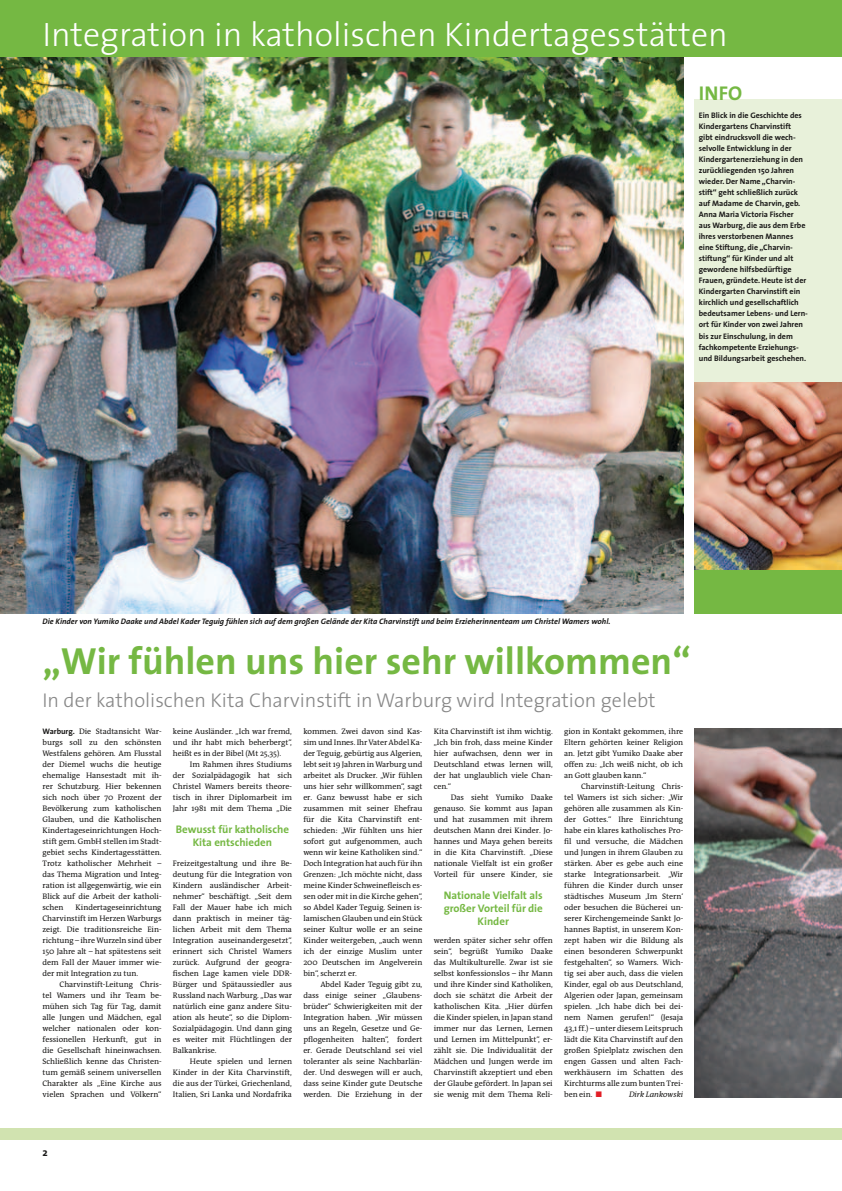
<style>
.page{position:relative;width:842px;height:1191px;background:#fff}
.page>*{position:absolute;margin:0;border:0;box-sizing:border-box;transform-origin:0 0}
.t1{font:700 38px "The Sans";color:#75b843}
.t2{font:300 34px "The Sans";color:#fff}
.t3{font:300 20px "The Sans";color:#878787}
.t4{font:700 20px "The Sans";color:#75b843}
.t5{font:700 11px/13px "The Sans";letter-spacing:-.005em;color:#75b843;text-align:center}
.t6{font:700 11px "The Sans";color:#1a1918}
.t7{font:8px/11px "The Antiqua B5";letter-spacing:-.005em;color:#1a1918;text-align:justify}
.t8{font:700 8px/11px "The Sans";color:#1a1918}
.t9{font:italic 700 8px "The Sans";color:#1a1918}
.t10{font:italic 8px "The Antiqua B5 i";letter-spacing:-.005em;color:#1a1918}
.s1{color:#e21e26}
.s2{font-family:"The Sans";font-weight:700}
</style>
<div class="page">
<div style="left:0;top:1127px;width:842px;height:12px;background:#d1e3b0"></div>
<img style="left:0;top:57px;width:683px;height:556px">
<div style="left:0;top:0;width:842px;height:57px;background:#75b843"></div>
<div style="left:694px;top:100px;width:148px;height:282px;background:#e8f1da"></div>
<div style="left:694px;top:569px;width:148px;height:44px;background:#75b843"></div>
<img style="left:694px;top:382px;width:148px;height:187px">
<img style="left:694px;top:728px;width:148px;height:369px">
<h2 class="t2" style="left:43px;top:7px;width:687px">Integration in katholischen Kindertagesstätten</h2>
<h3 class="t4" style="left:699px;top:76px;width:45px">info</h3>
<p class="t8" style="left:699px;top:110px;width:111px">Ein Blick in die Geschichte des<br>Kindergartens Charvinstift<br>gibt eindrucksvoll die wech&shy;selvolle Entwicklung in der<br>Kindergartenerziehung in den zurückliegenden 150 Jahren wieder. Der Name „Charvin&shy;stift“ geht schließlich zurück auf Madame de Charvin, geb.<br>Anna Maria Victoria Fischer<br>aus Warburg, die aus dem Erbe ihres verstorbenen Mannes eine Stiftung, die „Charvin&shy;stiftung“ für Kinder und alt gewordene hilfsbedürftige<br>Frauen, gründete. Heute ist der<br>Kindergarten Charvinstift ein kirchlich und gesellschaftlich bedeutsamer Lebens- und Lern&shy;ort für Kinder von zwei Jahren bis zur Einschulung, in dem fachkompetente Erziehungs&shy;und Bildungsarbeit geschehen.</p>
<p class="t9" style="left:43px;top:615px;width:569px">Die Kinder von Yumiko Daake und Abdel Kader Teguig fühlen sich auf dem großen Gelände der Kita Charvinstift und beim Erzieherinnenteam um Christel Wamers wohl.</p>
<h1 class="t1" style="left:43px;top:629px;width:650px">„Wir fühlen uns hier sehr willkommen“</h1>
<h3 class="t3" style="left:43px;top:684px;width:615px">In der katholischen Kita Charvinstift in Warburg wird Integration gelebt</h3>
<p class="t7" style="left:564px;top:726px;width:121px">gion in Kontakt gekommen, ihre Eltern gehörten keiner Religion an. Jetzt gibt Yumiko Daake aber offen zu: „Ich weiß nicht, ob ich an Gott glauben kann.“</p>
<p class="t7" style="left:564px;top:781px;width:121px;text-indent:17px">Charvinstift-Leitung Chris&shy;tel Wamers ist sich sicher: „Wir gehören alle zusammen als Kin&shy;der Gottes.“ Ihre Einrichtung habe ein klares katholisches Pro&shy;fil und versuche, die Mädchen und Jungen in ihrem Glauben zu stärken. Aber es gebe auch eine starke Integrationsarbeit. „Wir führen die Kinder durch unser städtisches Museum ‚Im Stern‘ oder besuchen die Bücherei un&shy;serer Kirchengemeinde Sankt Jo&shy;hannes Baptist, in unserem Kon&shy;zept haben wir die Bildung als einen besonderen Schwerpunkt festgehalten“, so Wamers. Wich&shy;tig sei aber auch, dass die vielen Kinder, egal ob aus Deutschland, Algerien oder Japan, gemeinsam spielen. „Ich habe dich bei dei&shy;nem Namen gerufen!“ (Jesaja 43,1 ff.) – unter diesem Leitspruch lädt die Kita Charvinstift auf den großen Spielplatz zwischen den engen Gassen und alten Fach&shy;werkhäusern im Schatten des Kirchturms alle zum bunten Trei&shy;ben ein. <span class="s1">■</span></p>
<p class="t7" style="left:43px;top:726px;width:121px"><span class="s2">Warburg.</span> Die Stadtansicht War&shy;burgs soll zu den schönsten Westfalens gehören. Am Flusstal der Diemel wuchs die heutige ehemalige Hansestadt mit ih&shy;rer Schutzburg. Hier bekennen sich noch über 70 Prozent der Bevölkerung zum katholischen Glauben, und die Katholischen Kindertageseinrichtungen Hoch&shy;stift gem. GmbH stellen im Stadt&shy;gebiet sechs Kindertagesstätten.<br>Trotz katholischer Mehrheit – das Thema Migration und Integ&shy;ration ist allgegenwärtig, wie ein Blick auf die Arbeit der katholi&shy;schen</p>
<p class="t7" style="left:173px;top:726px;width:121px">keine Ausländer. „Ich war fremd, und ihr habt mich beherbergt“, heißt es in der Bibel (Mt 25,35).</p>
<p class="t7" style="left:173px;top:759px;width:121px;text-indent:17px">Im Rahmen ihres Studiums der Sozialpädagogik hat sich Christel Wamers bereits theore&shy;tisch in ihrer Diplomarbeit im Jahr 1981 mit dem Thema „Die</p>
<h3 class="t5" style="left:176px;top:822px;width:115px">Bewusst für katholische<br>Kita entschieden</h3>
<p class="t7" style="left:173px;top:858px;width:121px">Freizeitgestaltung und ihre Be&shy;deutung für die Integration von Kindern ausländischer Arbeit&shy;nehmer“ beschäftigt. „Seit dem Fall der Mauer habe ich mich dann praktisch in meiner täg&shy;lichen Arbeit mit dem Thema Integration auseinandergesetzt“, erinnert sich Christel Wamers zurück. Aufgrund der geogra&shy;fischen Lage kamen viele DDR-Bürger und Spätaussiedler aus Russland nach Warburg. „Das war natürlich eine ganz andere Situ&shy;ation als heute“, so die Diplom-Sozialpädagogin. Und dann ging es weiter mit Flüchtlingen der Balkankrise.</p>
<p class="t7" style="left:173px;top:1056px;width:121px;text-indent:17px">Heute spielen und lernen Kinder in der Kita Charvinstift, die aus der Türkei, Griechenland, Italien, Sri Lanka und Nordafrika</p>
<p class="t7" style="left:303px;top:726px;width:121px">kommen. Zwei davon sind Kas&shy;sim und Innes. Ihr Vater Abdel Ka&shy;der Teguig, gebürtig aus Algerien, lebt seit 19 Jahren in Warburg und arbeitet als Drucker. „Wir fühlen uns hier sehr willkommen“, sagt er. Ganz bewusst habe er sich zusammen mit seiner Ehefrau für die Kita Charvinstift ent&shy;schieden: „Wir fühlten uns hier sofort gut aufgenommen, auch wenn wir keine Katholiken sind.“ Doch Integration hat auch für ihn Grenzen: „Ich möchte nicht, dass meine Kinder Schweinefleisch es&shy;sen oder mit in die Kirche gehen“, so Abdel Kader Teguig. Seinen is&shy;lamischen Glauben und ein Stück seiner Kultur wolle er an seine Kinder weitergeben, „auch wenn ich der einzige Muslim unter 200 Deutschen im Angelverein bin“, scherzt er.</p>
<p class="t7" style="left:303px;top:979px;width:121px;text-indent:17px">Abdel Kader Teguig gibt zu, dass einige seiner „Glaubens&shy;brüder“ Schwierigkeiten mit der Integration haben. „Wir müssen uns an Regeln, Gesetze und Ge&shy;pflogenheiten halten“, fordert er. Gerade Deutschland sei viel toleranter als seine Nachbarlän&shy;der. Und deswegen will er auch, dass seine Kinder gute Deutsche werden. Die Erziehung in der</p>
<p class="t7" style="left:434px;top:726px;width:121px">Kita Charvinstift ist ihm wichtig. „Ich bin froh, dass meine Kinder hier aufwachsen, denn wer in Deutschland etwas lernen will, der hat unglaublich viele Chan&shy;cen.“</p>
<p class="t7" style="left:434px;top:792px;width:121px;text-indent:17px">Das sieht Yumiko Daake genauso. Sie kommt aus Japan und hat zusammen mit ihrem deutschen Mann drei Kinder. Jo&shy;hannes und Maya gehen bereits in die Kita Charvinstift. „Diese nationale Vielfalt ist ein großer Vorteil für unsere Kinder, sie</p>
<h3 class="t5" style="left:444px;top:888px;width:101px">Nationale Vielfalt als großer Vorteil für die<br>Kinder</h3>
<p class="t7" style="left:434px;top:935px;width:121px">werden später sicher sehr offen sein“, begrüßt Yumiko Daake das Multikulturelle. Zwar ist sie selbst konfessionslos – ihr Mann und ihre Kinder sind Katholiken, doch sie schätzt die Arbeit der katholischen Kita. „Hier dürfen die Kinder spielen, in Japan stand immer nur das Lernen, Lernen und Lernen im Mittelpunkt“, er&shy;zählt sie. Die Individualität der Mädchen und Jungen werde im Charvinstift akzeptiert und eben der Glaube gefördert. In Japan sei sie wenig mit dem Thema Reli-</p>
<p class="t7" style="left:43px;top:902px;width:121px;text-indent:33px">Kindertageseinrichtung Charvinstift im Herzen Warburgs zeigt. Die traditionsreiche Ein&shy;richtung – ihre Wurzeln sind über 150 Jahre alt – hat spätestens seit dem Fall der Mauer immer wie&shy;der mit Integration zu tun.</p>
<p class="t7" style="left:43px;top:979px;width:121px;text-indent:17px">Charvinstift-Leitung Chris&shy;tel Wamers und ihr Team be&shy;mühen sich Tag für Tag, damit alle Jungen und Mädchen, egal welcher nationalen oder kon&shy;fessionellen Herkunft, gut in die Gesellschaft hineinwachsen.<br>Schließlich kenne das Christen&shy;tum gemäß seinem universellen Charakter als „Eine Kirche aus vielen Sprachen und Völkern“</p>
<p class="t10" style="left:629px;top:1090px;width:56px">Dirk Lankowski</p>
<h3 class="t6" style="left:43px;top:1143px;width:7px">2</h3>
</div>
